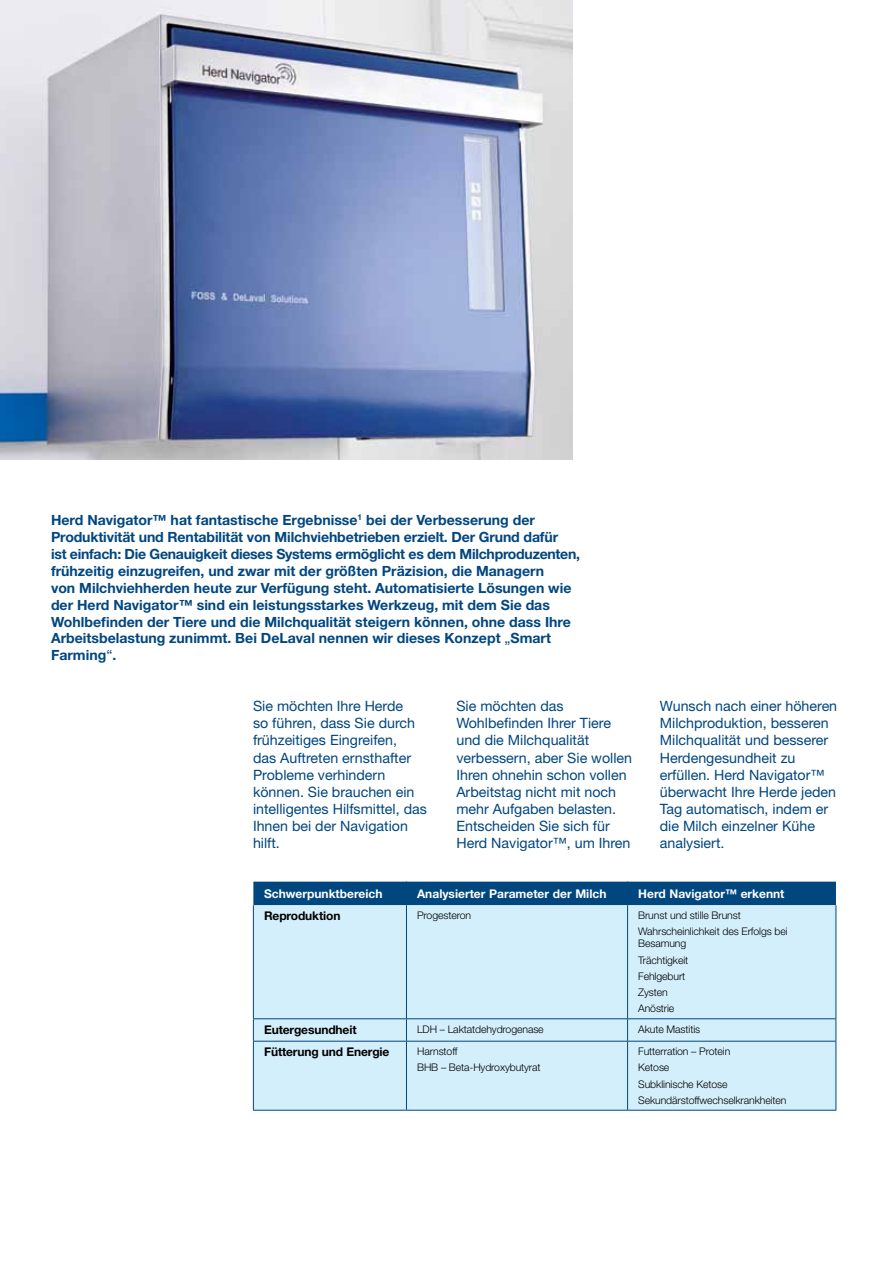
<style>
.page{position:relative;width:893px;height:1263px;background:#fff}
.page>*{position:absolute;margin:0;border:0;box-sizing:border-box;transform-origin:0 0}
.t1{font:14.25px/17.1px "Helvetica Neue LT Std";color:#00467f}
.t2{font:700 14.1px/17px "Helvetica Neue LT Std";color:#00467f}
.t3{font:700 12px "Helvetica Neue LT Std";color:#fff}
.t4{font:700 12px "Helvetica Neue LT Std";letter-spacing:-.01em;color:#000}
.t5{font:300 10.5px/16.2px "Helvetica Neue LT Std";letter-spacing:-.01em;color:#000}
.s1{font-weight:400}
</style>
<div class="page">
<img style="left:0;top:0;width:573px;height:460px">
<div style="left:254px;top:905px;width:582px;height:205px;background:#d4effc"></div>
<div style="left:253px;top:882px;width:583px;height:23px;background:#00467f"></div>
<hr style="left:253px;top:905px;width:1px;height:113px;background:#00467f">
<hr style="left:406px;top:905px;width:1px;height:113px;background:#00467f">
<hr style="left:627px;top:905px;width:1px;height:113px;background:#00467f">
<hr style="left:836px;top:905px;width:1px;height:113px;background:#00467f">
<hr style="left:253px;top:1018px;width:153px;height:1px;background:#00467f">
<svg style="left:253px;top:1019px;width:1px;height:22px"></svg>
<hr style="left:406px;top:1018px;width:222px;height:1px;background:#00467f">
<svg style="left:406px;top:1019px;width:1px;height:22px"></svg>
<hr style="left:628px;top:1018px;width:208px;height:1px;background:#00467f">
<svg style="left:627px;top:1019px;width:1px;height:22px"></svg>
<svg style="left:836px;top:1019px;width:1px;height:22px"></svg>
<hr style="left:253px;top:1041px;width:153px;height:1px;background:#00467f">
<hr style="left:253px;top:1041px;width:1px;height:69px;background:#00467f">
<hr style="left:406px;top:1041px;width:222px;height:1px;background:#00467f">
<hr style="left:406px;top:1041px;width:1px;height:69px;background:#00467f">
<hr style="left:628px;top:1041px;width:208px;height:1px;background:#00467f">
<hr style="left:627px;top:1041px;width:1px;height:69px;background:#00467f">
<hr style="left:836px;top:1041px;width:1px;height:69px;background:#00467f">
<hr style="left:253px;top:1110px;width:153px;height:1px;background:#00467f">
<hr style="left:406px;top:1110px;width:222px;height:1px;background:#00467f">
<hr style="left:628px;top:1110px;width:208px;height:1px;background:#00467f">
<p class="t2" style="left:51px;top:511px;width:531px">Herd Navigator™ hat fantastische Ergebnisse<sup>1</sup> bei der Verbesserung der Produktivität und Rentabilität von Milchviehbetrieben erzielt. Der Grund dafür<br>ist einfach: Die Genauigkeit dieses Systems ermöglicht es dem Milchproduzenten, frühzeitig einzugreifen, und zwar mit der größten Präzision, die Managern<br>von Milchviehherden heute zur Verfügung steht. Automatisierte Lösungen wie der Herd Navigator™ sind ein leistungsstarkes Werkzeug, mit dem Sie das Wohlbefinden der Tiere und die Milchqualität steigern können, ohne dass Ihre Arbeitsbelastung zunimmt. Bei DeLaval nennen wir dieses Konzept <span class="s1">„</span>Smart Farming<span class="s1">“</span>.</p>
<p class="t1" style="left:253px;top:697px;width:175px">Sie möchten Ihre Herde<br>so führen, dass Sie durch frühzeitiges Eingreifen,<br>das Auftreten ernsthafter<br>Probleme verhindern können. Sie brauchen ein intelligentes Hilfsmittel, das<br>Ihnen bei der Navigation hilft.</p>
<p class="t1" style="left:456px;top:697px;width:177px">Sie möchten das<br>Wohlbefinden Ihrer Tiere und die Milchqualität verbessern, aber Sie wollen<br>Ihren ohnehin schon vollen<br>Arbeitstag nicht mit noch mehr Aufgaben belasten.<br>Entscheiden Sie sich für<br>Herd Navigator™, um Ihren</p>
<p class="t1" style="left:660px;top:697px;width:179px">Wunsch nach einer höheren<br>Milchproduktion, besseren<br>Milchqualität und besserer<br>Herdengesundheit zu erfüllen. Herd Navigator™ überwacht Ihre Herde jeden<br>Tag automatisch, indem er die Milch einzelner Kühe analysiert.</p>
<p class="t3" style="left:264px;top:886px;width:120px">Schwerpunktbereich</p>
<p class="t3" style="left:417px;top:886px;width:191px">Analysierter Parameter der Milch</p>
<p class="t3" style="left:638px;top:886px;width:148px">Herd Navigator™ erkennt</p>
<p class="t4" style="left:264px;top:908px;width:78px">Reproduktion</p>
<p class="t5" style="left:417px;top:907px;width:56px">Progesteron</p>
<p class="t5" style="left:638px;top:907px;width:151px">Brunst und stille Brunst<br>Wahrscheinlichkeit des Erfolgs bei</p>
<p class="t5" style="left:638px;top:935px;width:52px">Besamung<br>Trächtigkeit<br>Fehlgeburt<br>Zysten<br>Anöstrie</p>
<p class="t4" style="left:264px;top:1022px;width:94px">Eutergesundheit</p>
<p class="t5" style="left:417px;top:1020px;width:128px">LDH – Laktatdehydrogenase</p>
<p class="t5" style="left:638px;top:1020px;width:64px">Akute Mastitis</p>
<p class="t4" style="left:264px;top:1044px;width:127px">Fütterung und Energie</p>
<p class="t5" style="left:417px;top:1043px;width:125px">Harnstoff<br>BHB – Beta-Hydroxybutyrat</p>
<p class="t5" style="left:638px;top:1043px;width:150px">Futterration – Protein<br>Ketose<br>Subklinische Ketose<br>Sekundärstoffwechselkrankheiten</p>
</div>
